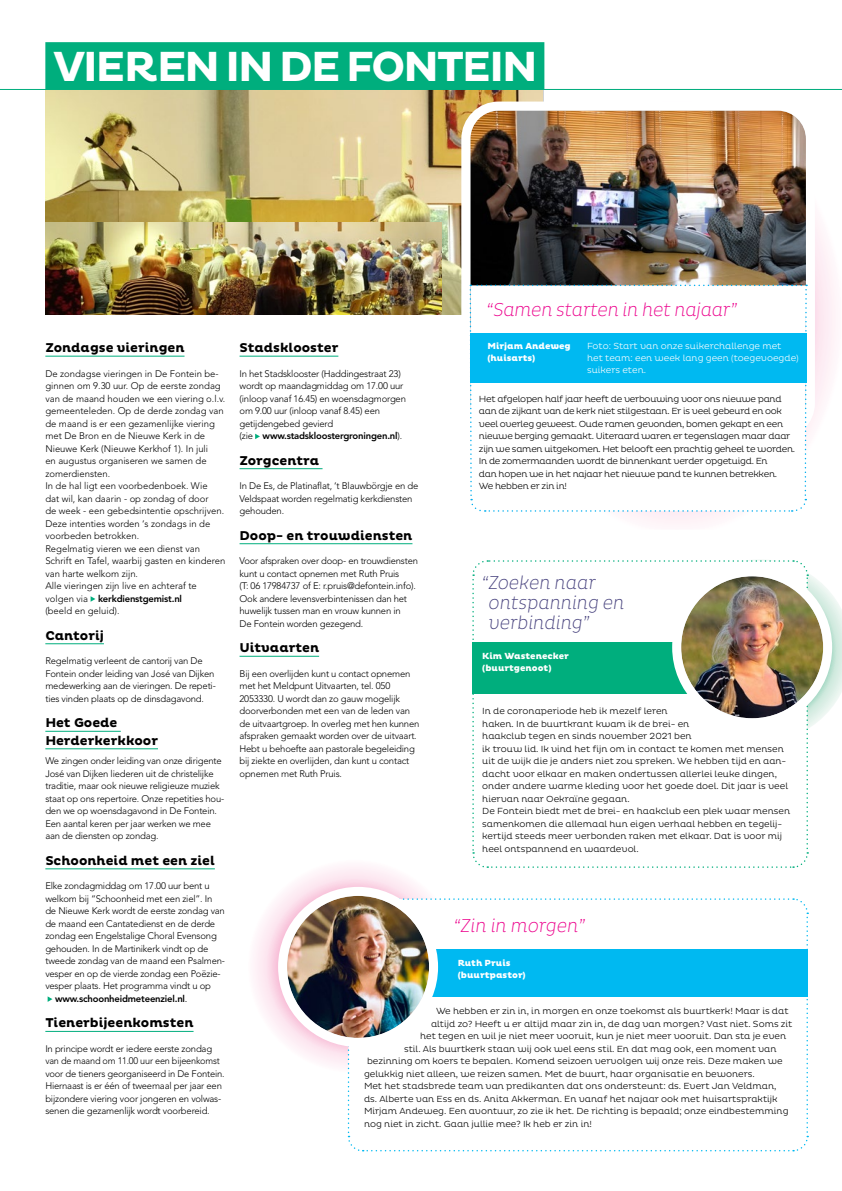
<style>
.page{position:relative;width:842px;height:1191px;background:#fff}
.page>*{position:absolute;margin:0;border:0;box-sizing:border-box;transform-origin:0 0}
.t1{font:700 42.9px "Pluto";letter-spacing:-.06em;color:#fff}
.t2{font:200 19px "Pluto Cond";color:#ec008c}
.t3{font:200 19px/20px "Pluto Cond";color:#46417d}
.t4{font:700 13px/17.5px "Pluto";color:#000}
.t5{font:300 9.5px/12.5px "Avenir LT Std";letter-spacing:-.02em;color:#000}
.t6{font:300 9.5px/12.5px "Avenir LT Std";color:#000}
.t7{font:800 9.5px "Avenir LT Std";letter-spacing:-.02em;color:#000}
.t8{font:300 9px/12.5px "Pluto";color:#000}
.t9{font:300 9px/12.5px "Pluto";letter-spacing:-.03em;color:#000}
.t10{font:300 9px/12px "Pluto";color:#fff}
.t11{font:800 9px/12px "Pluto";color:#fff}
.s1{font-weight:800}
.s2{font-weight:400}
</style>
<div class="page">
<img style="left:45px;top:90px;width:425px;height:224px">
<hr style="left:0;top:89px;width:842px;height:1px;background:#00ae7d">
<img style="left:45px;top:222px;width:397px;height:93px">
<hr style="left:45px;top:356px;width:140px;height:1px;background:#00ae7d">
<hr style="left:45px;top:643px;width:59px;height:1px;background:#00ae7d">
<hr style="left:45px;top:731px;width:76px;height:1px;background:#00ae7d">
<hr style="left:45px;top:748px;width:113px;height:1px;background:#00ae7d">
<hr style="left:45px;top:868px;width:170px;height:1px;background:#00ae7d">
<hr style="left:45px;top:1031px;width:149px;height:1px;background:#00ae7d">
<svg style="left:91px;top:596px;width:4px;height:6px"></svg>
<svg style="left:48px;top:996px;width:4px;height:6px"></svg>
<hr style="left:240px;top:356px;width:98px;height:1px;background:#00ae7d">
<hr style="left:240px;top:468px;width:83px;height:1px;background:#00ae7d">
<hr style="left:240px;top:543px;width:172px;height:1px;background:#00ae7d">
<hr style="left:240px;top:656px;width:79px;height:1px;background:#00ae7d">
<svg style="left:255px;top:434px;width:5px;height:5px"></svg>
<svg style="left:246px;top:858px;width:216px;height:216px"></svg>
<svg style="left:347px;top:897px;width:462px;height:255px"></svg>
<svg style="left:472px;top:560px;width:370px;height:308px"></svg>
<div style="left:404px;top:949px;width:404px;height:47px;background:#00b9f1"></div>
<div style="left:472px;top:642px;width:336px;height:51px;background:#00ae7d"></div>
<div style="left:283px;top:891px;width:151px;height:151px;background:#fff;border-radius:50%"></div>
<img style="left:287px;top:896px;width:142px;height:142px;border-radius:71px">
<div style="left:278px;top:887px;width:160px;height:160px;border:9px solid #fff;border-radius:50%"></div>
<svg style="left:677px;top:572px;width:151px;height:151px"></svg>
<img style="left:681px;top:576px;width:142px;height:142px;border-radius:71px">
<div style="left:672px;top:567px;width:160px;height:160px;border:9px solid #fff;border-radius:50%"></div>
<div style="left:45px;top:42px;width:499px;height:47px;background:#00ae7d"></div>
<svg style="left:470px;top:42px;width:366px;height:482px"></svg>
<img style="left:470px;top:111px;width:336px;height:174px">
<div style="left:461px;top:102px;width:354px;height:338px;border:9px solid #fff;border-radius:33px"></div>
<svg style="left:469px;top:285px;width:338px;height:227px"></svg>
<div style="left:470px;top:333px;width:134px;height:50px;background:#00b9f1"></div>
<div style="left:587px;top:333px;width:219px;height:50px;background:#00b9f1"></div>
<h1 class="t1" style="left:53px;top:42px;width:486px">VIEREN IN DE FONTEIN</h1>
<h3 class="t4" style="left:45px;top:339px;width:141px">Zondagse vieringen</h3>
<p class="t6" style="left:45px;top:367px;width:181px">De zondagse vieringen in De Fontein be&shy;ginnen om 9.30 uur. Op de eerste zondag van de maand houden we een viering o.l.v. gemeenteleden. Op de derde zondag van de maand is er een gezamenlijke viering met De Bron en de Nieuwe Kerk in de Nieuwe Kerk (Nieuwe Kerkhof 1). In juli<br>en augustus organiseren we samen de zomerdiensten.<br>In de hal ligt een voorbedenboek. Wie<br>dat wil, kan daarin - op zondag of door<br>de week - een gebedsintentie opschrijven.<br>Deze intenties worden ‘s zondags in de voorbeden betrokken.<br>Regelmatig vieren we een dienst van Schrift en Tafel, waarbij gasten en kinderen van harte welkom zijn.<br>Alle vieringen zijn live en achteraf te volgen via <span class="s1">kerkdienstgemist.nl<br></span>(beeld en geluid).</p>
<h3 class="t4" style="left:45px;top:627px;width:60px">Cantorij</h3>
<p class="t5" style="left:45px;top:655px;width:172px">Regelmatig verleent de cantorij van De Fontein onder leiding van José van Dijken medewerking aan de vieringen. De repeti&shy;ties vinden plaats op de dinsdagavond.</p>
<h3 class="t4" style="left:45px;top:714px;width:114px">Het Goede<br>Herderkerkkoor</h3>
<p class="t5" style="left:45px;top:755px;width:180px">We zingen onder leiding van onze dirigente José van Dijken liederen uit de christelijke traditie, maar ook nieuwe religieuze muziek staat op ons repertoire. Onze repetities hou&shy;den we op woensdagavond in De Fontein.<br>Een aantal keren per jaar werken we mee aan de diensten op zondag.</p>
<h3 class="t4" style="left:45px;top:852px;width:171px">Schoonheid met een ziel</h3>
<p class="t5" style="left:45px;top:880px;width:166px">Elke zondagmiddag om 17.00 uur bent u</p>
<p class="t5" style="left:45px;top:892px;width:169px">welkom bij “Schoonheid met een ziel”. In</p>
<p class="t5" style="left:45px;top:905px;width:181px">de Nieuwe Kerk wordt de eerste zondag van</p>
<p class="t5" style="left:45px;top:917px;width:171px">de maand een Cantatedienst en de derde</p>
<p class="t5" style="left:45px;top:930px;width:173px">zondag een Engelstalige Choral Evensong</p>
<p class="t5" style="left:45px;top:942px;width:165px">gehouden. In de Martinikerk vindt op de</p>
<p class="t5" style="left:45px;top:955px;width:181px">tweede zondag van de maand een Psalmen-</p>
<p class="t5" style="left:45px;top:967px;width:177px">vesper en op de vierde zondag een Poëzie-</p>
<p class="t5" style="left:45px;top:980px;width:167px">vesper plaats. Het programma vindt u op</p>
<p class="t7" style="left:55px;top:993px;width:134px">www.schoonheidmeteenziel.nl<span class="s2">.</span></p>
<h3 class="t4" style="left:45px;top:1014px;width:150px">Tienerbijeenkomsten</h3>
<p class="t5" style="left:45px;top:1042px;width:181px">In principe wordt er iedere eerste zondag van de maand om 11.00 uur een bijeenkomst voor de tieners georganiseerd in De Fontein.<br>Hiernaast is er één of tweemaal per jaar een bijzondere viering voor jongeren en volwas&shy;senen die gezamenlijk wordt voorbereid.</p>
<h3 class="t4" style="left:240px;top:339px;width:100px">Stadsklooster</h3>
<p class="t5" style="left:240px;top:367px;width:168px">In het Stadsklooster (Haddingestraat 23) wordt op maandagmiddag om 17.00 uur (inloop vanaf 16.45) en woensdagmorgen om 9.00 uur (inloop vanaf 8.45) een getijdengebed gevierd<br>(zie <span class="s1">www.stadskloostergroningen.nl</span>).</p>
<h3 class="t4" style="left:240px;top:452px;width:81px">Zorgcentra</h3>
<p class="t5" style="left:240px;top:480px;width:180px">In De Es, de Platinaflat, ‘t Blauwbörgje en de<br>Veldspaat worden regelmatig kerkdiensten gehouden.</p>
<h3 class="t4" style="left:240px;top:527px;width:174px">Doop- en trouwdiensten</h3>
<p class="t5" style="left:240px;top:555px;width:180px">Voor afspraken over doop- en trouwdiensten kunt u contact opnemen met Ruth Pruis<br>(T: 06 17984737 of E: r.pruis@defontein.info).<br>Ook andere levensverbintenissen dan het huwelijk tussen man en vrouw kunnen in<br>De Fontein worden gezegend.</p>
<h3 class="t4" style="left:240px;top:639px;width:81px">Uitvaarten</h3>
<p class="t5" style="left:240px;top:667px;width:181px">Bij een overlijden kunt u contact opnemen met het Meldpunt Uitvaarten, tel. 050<br>2053330. U wordt dan zo gauw mogelijk doorverbonden met een van de leden van de uitvaartgroep. In overleg met hen kunnen afspraken gemaakt worden over de uitvaart.<br>Hebt u behoefte aan pastorale begeleiding bij ziekte en overlijden, dan kunt u contact opnemen met Ruth Pruis.</p>
<h2 class="t2" style="left:486px;top:298px;width:255px">“Samen starten in het najaar”</h2>
<p class="t11" style="left:487px;top:341px;width:85px">Mirjam Andeweg (huisarts)</p>
<p class="t10" style="left:587px;top:340px;width:213px">Foto: Start van onze suikerchallenge met het team: een week lang geen (toegevoegde) suikers eten.</p>
<p class="t9" style="left:479px;top:392px;width:318px">Het afgelopen half jaar heeft de verbouwing voor ons nieuwe pand aan de zijkant van de kerk niet stilgestaan. Er is veel gebeurd en ook veel overleg geweest. Oude ramen gevonden, bomen gekapt en een nieuwe berging gemaakt. Uiteraard waren er tegenslagen maar daar zijn we samen uitgekomen. Het belooft een prachtig geheel te worden.<br>In de zomermaanden wordt de binnenkant verder opgetuigd. En<br>dan hopen we in het najaar het nieuwe pand te kunnen betrekken.<br>We hebben er zin in!</p>
<h2 class="t3" style="left:488px;top:573px;width:140px;text-indent:-7px">“Zoeken naar ontspanning en verbinding”</h2>
<p class="t11" style="left:482px;top:650px;width:88px">Kim Wastenecker (buurtgenoot)</p>
<p class="t8" style="left:482px;top:705px;width:309px">In de coronaperiode heb ik mezelf leren<br>haken. In de buurtkrant kwam ik de brei- en<br>haakclub tegen en sinds november 2021 ben<br>ik trouw lid. Ik vind het fijn om in contact te komen met mensen uit de wijk die je anders niet zou spreken. We hebben tijd en aan&shy;dacht voor elkaar en maken ondertussen allerlei leuke dingen, onder andere warme kleding voor het goede doel. Dit jaar is veel hiervan naar Oekraïne gegaan.<br>De Fontein biedt met de brei- en haakclub een plek waar mensen samenkomen die allemaal hun eigen verhaal hebben en tegelij&shy;kertijd steeds meer verbonden raken met elkaar. Dat is voor mij heel ontspannend en waardevol.</p>
<h2 class="t2" style="left:453px;top:915px;width:136px">“Zin in morgen”</h2>
<p class="t11" style="left:458px;top:957px;width:69px">Ruth Pruis (buurtpastor)</p>
<p class="t8" style="left:436px;top:1005px;width:354px">We hebben er zin in, in morgen en onze toekomst als buurtkerk! Maar is dat</p>
<p class="t8" style="left:431px;top:1017px;width:363px">altijd zo? Heeft u er altijd maar zin in, de dag van morgen? Vast niet. Soms zit</p>
<p class="t8" style="left:420px;top:1030px;width:368px">het tegen en wil je niet meer vooruit, kun je niet meer vooruit. Dan sta je even</p>
<p class="t8" style="left:404px;top:1042px;width:374px">stil. Als buurtkerk staan wij ook wel eens stil. En dat mag ook, een moment van</p>
<p class="t8" style="left:367px;top:1055px;width:417px">bezinning om koers te bepalen. Komend seizoen vervolgen wij onze reis. Deze maken we</p>
<p class="t8" style="left:364px;top:1067px;width:392px">gelukkig niet alleen, we reizen samen. Met de buurt, haar organisatie en bewoners.</p>
<p class="t8" style="left:364px;top:1080px;width:414px">Met het stadsbrede team van predikanten dat ons ondersteunt: ds. Evert Jan Veldman,</p>
<p class="t8" style="left:364px;top:1092px;width:415px">ds. Alberte van Ess en ds. Anita Akkerman. En vanaf het najaar ook met huisartspraktijk</p>
<p class="t8" style="left:364px;top:1105px;width:426px">Mirjam Andeweg. Een avontuur, zo zie ik het. De richting is bepaald; onze eindbestemming</p>
<p class="t8" style="left:364px;top:1117px;width:229px">nog niet in zicht. Gaan jullie mee? Ik heb er zin in!</p>
</div>
